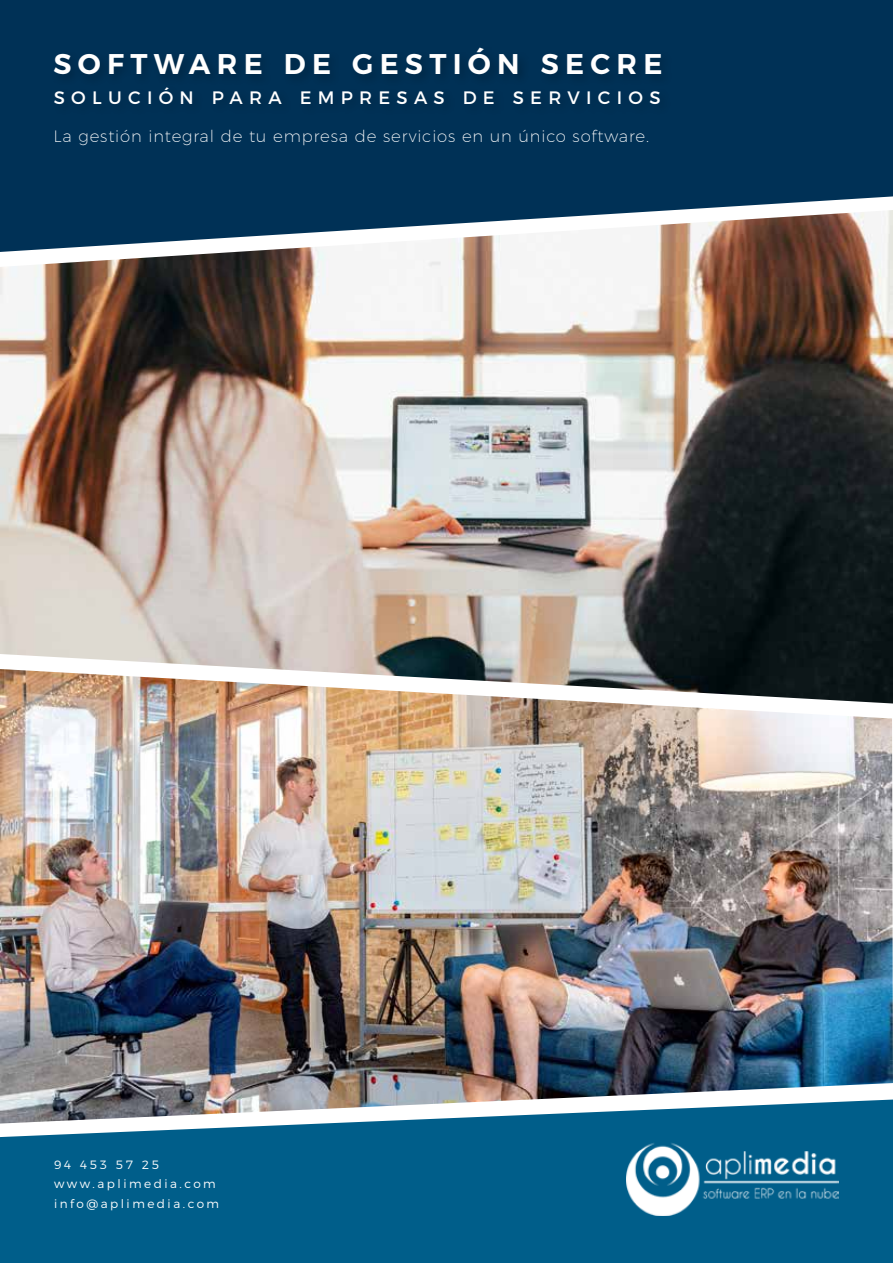
<style>
.page{position:relative;width:893px;height:1263px;background:#fff}
.page>*{position:absolute;margin:0;border:0;box-sizing:border-box;transform-origin:0 0}
.t1{font:600 28.5px "Montserrat";letter-spacing:.22em;color:#fff}
.t2{font:18px "Montserrat";letter-spacing:.35em;color:#fff}
.t3{font:200 16.5px "Montserrat";letter-spacing:.05em;color:#fff}
.t4{font:300 12px/19.5px "Montserrat";letter-spacing:.21em;color:#fff}
</style>
<div class="page">
<div style="left:0;top:0;width:893px;height:210px;background:#003156"></div>
<div style="left:51px;top:45px;width:622px;height:42px;background:#002f53"></div>
<div style="left:51px;top:84px;width:620px;height:32px;background:#003054"></div>
<img style="left:0;top:210px;width:893px;height:459px">
<img style="left:0;top:669px;width:893px;height:430px">
<svg style="left:0;top:1099px;width:893px;height:164px;background:#1b6d93"></svg>
<img style="left:626px;top:1139px;width:212px;height:76px">
<h1 class="t1" style="left:53px;top:41px;width:611px">SOFTWARE DE GESTIÓN SECRE</h1>
<p class="t2" style="left:54px;top:83px;width:608px">SOLUCIÓN PARA EMPRESAS DE SERVICIOS</p>
<p class="t3" style="left:53px;top:124px;width:597px">La gestión integral de tu empresa de servicios en un único software.</p>
<p class="t4" style="left:54px;top:1153px;width:167px">94 453 57 25 www.aplimedia.com info@aplimedia.com</p>
</div>
